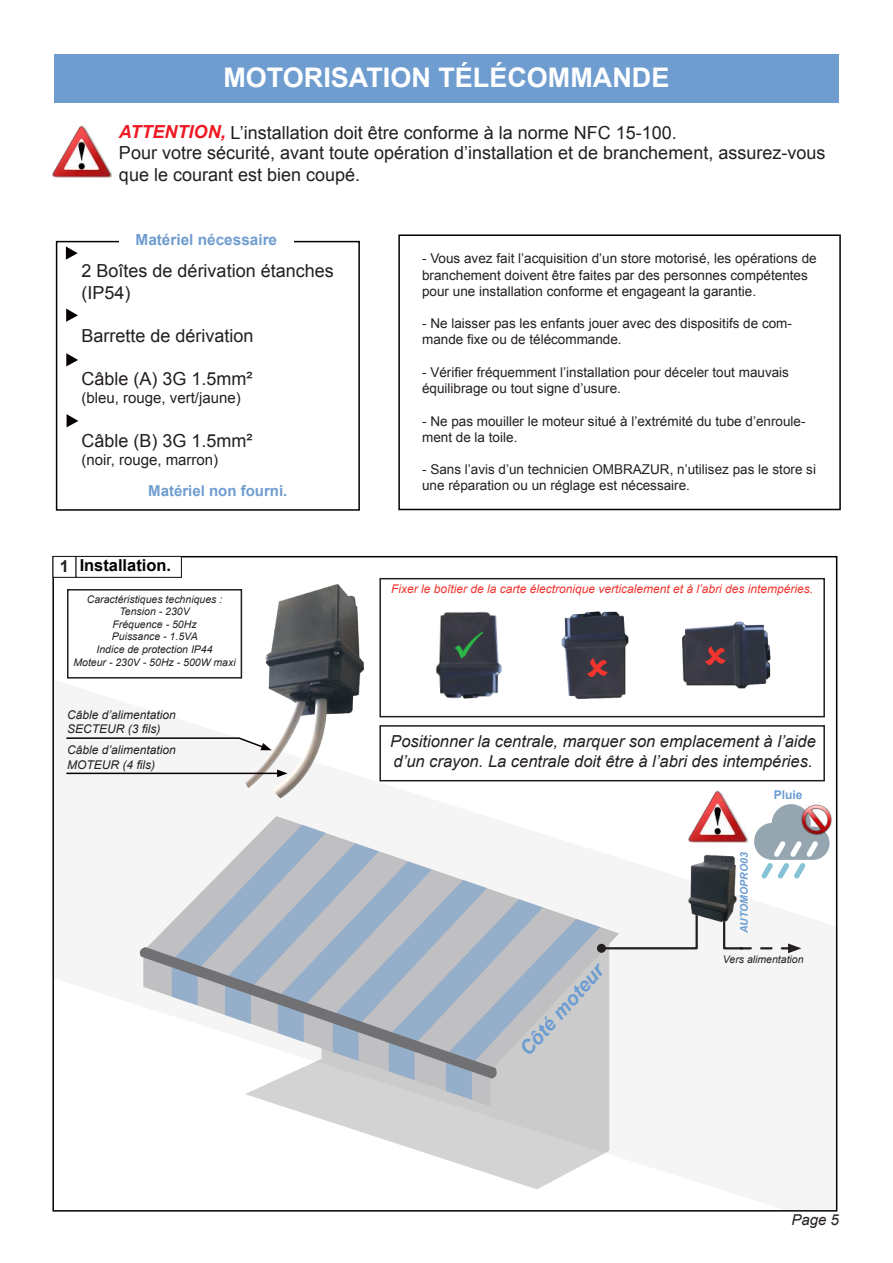
<style>
.page{position:relative;width:893px;height:1263px;background:#fff}
.page>*{position:absolute;margin:0;border:0;box-sizing:border-box;transform-origin:0 0}
.t1{font:700 27px "Arial";color:#fff}
.t2{font:italic 700 19.5px "Arial";color:#6b9dd3}
.t3{font:18px/20.9px "Arial";color:#241f1f}
.t4{font:italic 16.5px/19.8px "Arial";color:#241f1f}
.t5{font:700 16.5px "Arial";color:#030000}
.t6{font:700 15.3px "Arial";color:#6f9dd0}
.t7{font:15px "Arial";color:#241f1f}
.t8{font:700 15px "Arial";color:#6f9dd0}
.t9{font:italic 15px "Arial";color:#241f1f}
.t10{font:13.5px/16.2px "Arial";color:#241f1f}
.t11{font:italic 12px "Arial";color:#f1342e}
.t12{font:italic 12px/14.4px "Arial";color:#241f1f}
.t13{font:700 12px "Arial";color:#6b9dd3}
.t14{font:italic 10.5px/12.6px "Arial";color:#241f1f;text-align:center}
.t15{font:italic 700 10.5px "Arial";letter-spacing:-.005em;color:#6b9dd3}
.s1{font-weight:700;font-style:italic;color:#ef1923}
.s2{color:#241f1f}
</style>
<div class="page">
<div style="left:52px;top:556px;width:785px;height:655px;background:#fff;border:2px solid #060000"></div>
<svg style="left:54px;top:680px;width:782px;height:530px"></svg>
<img style="left:240px;top:583px;width:131px;height:219px">
<div style="left:379px;top:578px;width:446px;height:139px;border:2px solid #241f1f"></div>
<img style="left:432px;top:612px;width:74px;height:93px">
<img style="left:560px;top:611px;width:71px;height:93px">
<img style="left:677px;top:621px;width:98px;height:70px">
<svg style="left:245px;top:1100px;width:364px;height:89px;fill:#d4d3d3"></svg>
<div style="left:67px;top:589px;width:175px;height:89px;border:2px solid #241f1f"></div>
<div style="left:379px;top:725px;width:446px;height:56px;border:2px solid #241f1f"></div>
<svg style="left:143px;top:816px;width:476px;height:131px;fill:#f5f5f5"></svg>
<svg style="left:143px;top:1078px;width:347px;height:28px"></svg>
<svg style="left:137px;top:947px;width:35px;height:131px"></svg>
<svg style="left:722px;top:907px;width:79px;height:46px"></svg>
<svg style="left:65px;top:737px;width:207px;height:13px"></svg>
<hr style="left:67px;top:773px;width:212px;height:1px;background:#060000">
<svg style="left:277px;top:769px;width:11px;height:8px"></svg>
<svg style="left:172px;top:825px;width:527px;height:275px"></svg>
<div style="left:597px;top:944px;width:9px;height:9px;background:#241f1f;border-radius:50%"></div>
<img style="left:675px;top:851px;width:74px;height:74px">
<div style="left:54px;top:54px;width:785px;height:49px;background:#6f9dd0"></div>
<svg style="left:754px;top:804px;width:75px;height:74px"></svg>
<img style="left:800px;top:804px;width:32px;height:32px">
<img style="left:52px;top:125px;width:59px;height:52px">
<img style="left:688px;top:790px;width:59px;height:52px">
<div style="left:53px;top:556px;width:23px;height:21px;background:#fff"></div>
<div style="left:52px;top:556px;width:25px;height:22px;border:1px solid #241f1f"></div>
<div style="left:76px;top:556px;width:105px;height:21px;background:#fff"></div>
<div style="left:75px;top:556px;width:107px;height:22px;border:1px solid #241f1f"></div>
<div style="left:56px;top:241px;width:304px;height:270px;border:2px solid #060000"></div>
<svg style="left:66px;top:246px;width:12px;height:14px"></svg>
<svg style="left:66px;top:309px;width:12px;height:13px"></svg>
<svg style="left:66px;top:353px;width:12px;height:13px"></svg>
<svg style="left:67px;top:414px;width:11px;height:13px"></svg>
<div style="left:119px;top:234px;width:175px;height:16px;background:#fff"></div>
<div style="left:398px;top:234px;width:443px;height:276px;border:2px solid #060000"></div>
<svg style="left:587px;top:658px;width:21px;height:19px"></svg>
<svg style="left:705px;top:646px;width:21px;height:19px"></svg>
<svg style="left:455px;top:631px;width:28px;height:28px"></svg>
<h1 class="t1" style="left:223px;top:60px;width:447px">MOTORISATION TÉLÉCOMMANDE</h1>
<h3 class="t3" style="left:119px;top:123px;width:708px"><span class="s1">ATTENTION,</span> L’installation doit être conforme à la norme NFC 15-100.<br>Pour votre sécurité, avant toute opération d’installation et de branchement, assurez-vous que le courant est bien coupé.</h3>
<p class="t6" style="left:136px;top:230px;width:143px">Matériel nécessaire</p>
<h3 class="t3" style="left:82px;top:260px;width:254px;line-height:21.6px">2 Boîtes de dérivation étanches (IP54)</h3>
<h3 class="t3" style="left:82px;top:326px;width:174px">Barrette de dérivation</h3>
<h3 class="t3" style="left:82px;top:369px;width:173px">Câble (A) 3G 1.5mm²</h3>
<p class="t7" style="left:82px;top:388px;width:161px">(bleu, rouge, vert/jaune)</p>
<h3 class="t3" style="left:82px;top:430px;width:173px">Câble (B) 3G 1.5mm²</h3>
<p class="t7" style="left:82px;top:449px;width:138px">(noir, rouge, marron)</p>
<p class="t8" style="left:148px;top:481px;width:141px">Matériel non fourni.</p>
<p class="t5" style="left:60px;top:554px;width:113px"><span class="s2">1</span> Installation.</p>
<p class="t14" style="left:73px;top:593px;width:164px">Caractéristiques techniques :<br>Tension - 230V<br>Fréquence - 50Hz<br>Puissance - 1.5VA<br>Indice de protection IP44<br>Moteur - 230V - 50Hz - 500W maxi</p>
<p class="t12" style="left:67px;top:708px;width:110px">Câble d’alimentation<br>SECTEUR (3 fils)</p>
<p class="t12" style="left:67px;top:743px;width:110px">Câble d’alimentation<br>MOTEUR (4 fils)</p>
<p class="t10" style="left:422px;top:251px;width:396px">- Vous avez fait l’acquisition d’un store motorisé, les opérations de branchement doivent être faites par des personnes compétentes pour une installation conforme et engageant la garantie.</p>
<p class="t10" style="left:422px;top:316px;width:371px">- Ne laisser pas les enfants jouer avec des dispositifs de com&shy;mande fixe ou de télécommande.</p>
<p class="t10" style="left:422px;top:364px;width:368px">- Vérifier fréquemment l’installation pour déceler tout mauvais équilibrage ou tout signe d’usure.</p>
<p class="t10" style="left:422px;top:413px;width:385px">- Ne pas mouiller le moteur situé à l’extrémité du tube d’enroule&shy;ment de la toile.</p>
<p class="t10" style="left:422px;top:461px;width:395px">- Sans l’avis d’un technicien OMBRAZUR, n’utilisez pas le store si une réparation ou un réglage est nécessaire.</p>
<p class="t11" style="left:391px;top:581px;width:424px">Fixer le boîtier de la carte électronique verticalement et à l’abri des intempéries.</p>
<p class="t4" style="left:390px;top:732px;width:427px">Positionner la centrale, marquer son emplacement à l’aide d’un crayon. La centrale doit être à l’abri des intempéries.</p>
<h2 class="t2" style="left:514px;top:1044px;width:116px;rotate:-48deg">Côté moteur</h2>
<p class="t13" style="left:774px;top:787px;width:30px">Pluie</p>
<p class="t15" style="left:737px;top:933px;width:82px;rotate:-90deg">AUTOMOPRO03</p>
<p class="t14" style="left:723px;top:954px;width:82px">Vers alimentation</p>
<p class="t9" style="left:791px;top:1210px;width:49px">Page 5</p>
</div>
